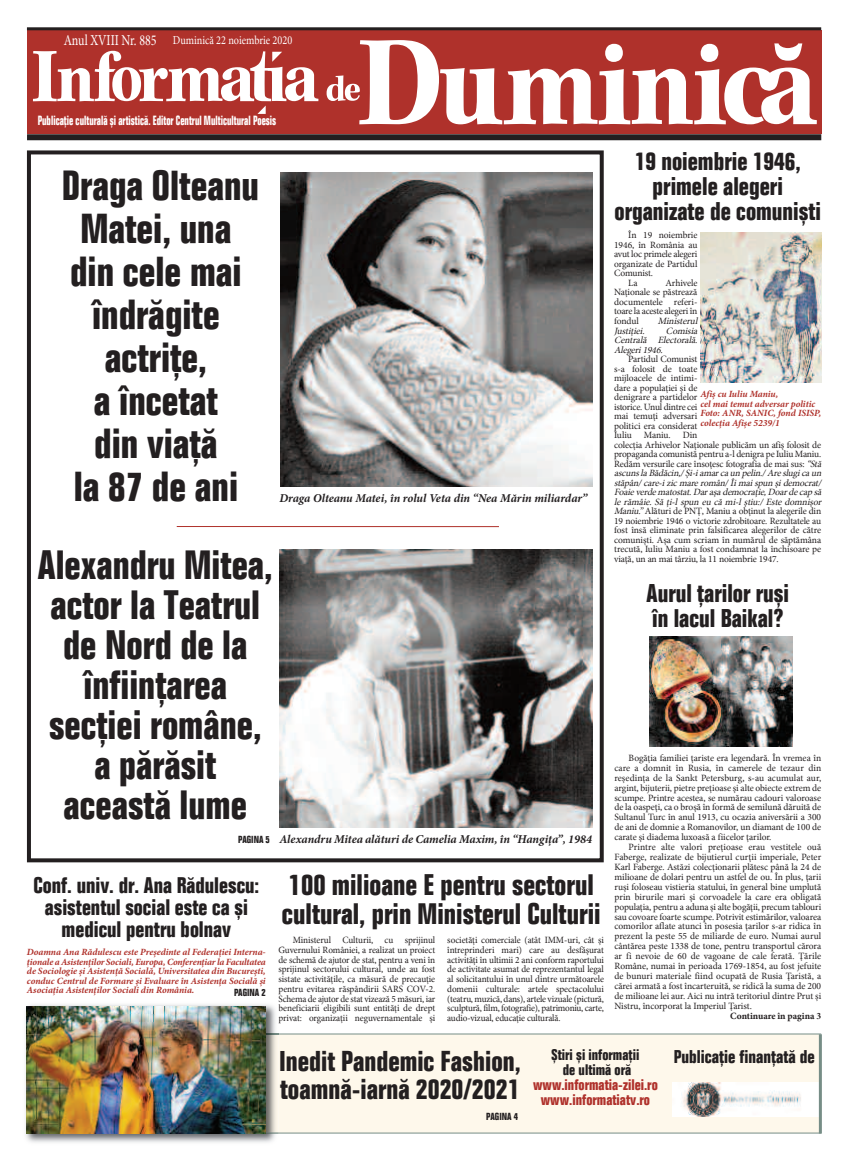
<style>
.page{position:relative;width:851px;height:1163px;background:#fff}
.page>*{position:absolute;margin:0;border:0;box-sizing:border-box;transform-origin:0 0}
.t1{font:79.3px "IZ Kepler Std Bold";color:#fff;scale:.95 1}
.t2{font:condensed 41px/43px "IZ BC Folio";color:#231f20;text-align:center}
.t3{font:condensed 40px/40px "IZ BC Folio";color:#231f20;text-align:center}
.t4{font:condensed 29px/29px "IZ BC Folio";color:#231f20}
.t5{font:condensed 28px/28px "IZ BC Folio";color:#231f20}
.t6{font:condensed 25px/25px "IZ BC Folio";color:#231f20;text-align:center}
.t7{font:condensed 22px/22px "IZ BC Folio";color:#231f20;text-align:center}
.t8{font:condensed 18px "IZ BC Folio";color:#231f20}
.t9{font:condensed 15px/15px "IZ BC Folio";color:#af312b;text-align:center}
.t10{font:condensed 15px/15px "IZ BC Folio";color:#231f20;text-align:center}
.t11{font:condensed 13px "IZ BC Folio";color:#fff;scale:.8 1}
.t12{font:12px "IZ Minion Pro Bold It";letter-spacing:-.005em;color:#231f20}
.t13{font:12px "IZ Minion Pro Regular";color:#fff;scale:.85 1}
.t14{font:condensed 10px "IZ BC Folio";color:#231f20}
.t15{font:9.5px/9.5px "IZ Minion Pro Regular";letter-spacing:-.015em;color:#231f20;text-align:justify}
.t16{font:9.5px/9.5px "IZ Minion Pro Bold It";letter-spacing:-.005em;color:#af312b;text-align:justify}
.t17{font:italic 9.5px/9.5px "IZ Minion Pro Regular";color:#231f20;text-align:justify}
.t18{font:9.5px "IZ Minion Pro Bold";letter-spacing:-.005em;color:#231f20}
.s1{font-size:15px}
.s2{font-family:"IZ BC Folio";font-stretch:condensed;font-size:10px}
.s3{font-style:italic}
</style>
<div class="page">
<div style="left:27px;top:134px;width:794px;height:6px;background:#231f20"></div>
<div style="left:27px;top:30px;width:794px;height:104px;background:#af312b"></div>
<svg style="left:57px;top:51px;width:261px;height:63px"></svg>
<svg style="left:326px;top:40px;width:491px;height:84px"></svg>
<hr style="left:27px;top:27px;width:794px;height:3px;background:#231f20">
<div style="left:278px;top:1034px;width:540px;height:98px;background:#fef8eb"></div>
<img style="left:672px;top:1081px;width:146px;height:34px">
<hr style="left:27px;top:1132px;width:794px;height:1px;background:#768d86">
<hr style="left:818px;top:1034px;width:3px;height:99px;background:#768d86">
<hr style="left:27px;top:1033px;width:794px;height:1px;background:#768d86">
<div style="left:27px;top:150px;width:576px;height:712px;border:4px solid #231f20"></div>
<img style="left:280px;top:549px;width:312px;height:278px">
<img style="left:280px;top:172px;width:312px;height:314px">
<img style="left:25px;top:1004px;width:253px;height:139px">
<img style="left:265px;top:1033px;width:13px;height:100px">
<img style="left:27px;top:1006px;width:238px;height:127px">
<hr style="left:177px;top:526px;width:322px;height:1px;background:#af312b">
<img style="left:649px;top:636px;width:142px;height:110px">
<img style="left:700px;top:232px;width:121px;height:150px">
<p class="t13" style="left:64px;top:36px;width:270px"><span class="s1">Anul XVIII Nr. 885</span> Duminic[ 22 noiembrie 2020</p>
<h1 class="t1" style="left:31px;top:45px;width:30px">I</h1>
<h3 class="t11" style="left:38px;top:115px;width:299px">Publica\ie cultural[ ;i artistic[. Editor Centrul Multicultural Poesis</h3>
<h2 class="t2" style="left:62px;top:167px;width:198px">Draga Olteanu<br>Matei, una din cele mai `ndr[gite actri\e,<br>a `ncetat<br>din via\[<br>la 87 de ani</h2>
<p class="t12" style="left:279px;top:493px;width:309px">Draga Olteanu Matei, `n rolul Veta din “Nea M[rin miliardar”</p>
<h3 class="t3" style="left:38px;top:548px;width:236px">Alexandru Mitea, actor la Teatrul de Nord de la `nfiin\area sec\iei rom]ne, a p[r[sit aceast[ lume</h3>
<p class="t12" style="left:238px;top:834px;width:355px"><span class="s2">PAGINA 5</span> Alexandru Mitea al[turi de Camelia Maxim, `n “Hangi\a”, 1984</p>
<h3 class="t7" style="left:33px;top:875px;width:227px">Conf. univ. dr. Ana R[dulescu&lt; asistentul social este ca ;i medicul pentru bolnav</h3>
<p class="t16" style="left:27px;top:948px;width:240px">Doamna Ana R[dulescu este Președinte al Federației Interna&shy;ționale aAsistenților Sociali,Europa,Conferențiarla Facultatea de Sociologie și Asistență Socială, Universitatea din București, conduc Centrul de Formare și Evaluare în Asistența Socială și Asociația Asistenților Sociali din România.</p>
<p class="t14" style="left:234px;top:988px;width:33px">PAGINA 2</p>
<h3 class="t4" style="left:282px;top:872px;width:320px">100 milioane E pentru sectorul cultural, prin Ministerul Culturii</h3>
<p class="t15" style="left:278px;top:936px;width:158px;text-indent:14px">Ministerul Culturii, cu sprijinul Guvernului României, a realizat un proiect de schemă de ajutor de stat, pentru a veni în sprijinul sectorului cultural, unde au fost sistate activitățile, ca măsură de precauție pentru evitarea răspândirii SARS COV-2.<br>Schema de ajutor de stat vizează 5 măsuri, iar beneficiarii eligibili sunt entități de drept privat&lt; organizații neguvernamentale și</p>
<p class="t15" style="left:447px;top:936px;width:158px">societăți comerciale (atât IMM-uri, cât și întreprinderi mari) care au desfășurat activități în ultimii 2 ani conform raportului de activitate asumat de reprezentantul legal al solicitantului în unul dintre următoarele domenii culturale&lt; artele spectacolului (teatru, muzică, dans), artele vizuale (pictură, sculptură, film, fotografie), patrimoniu, carte, audio-vizual, educație culturală.</p>
<h3 class="t6" style="left:614px;top:151px;width:208px">19 noiembrie 1946, primele alegeri organizate de comuni;ti</h3>
<p class="t15" style="left:628px;top:231px;width:71px">~n 19 noiembrie</p>
<p class="t15" style="left:614px;top:241px;width:85px">1946, `n Rom]nia au</p>
<p class="t15" style="left:614px;top:250px;width:85px">avut loc primele alegeri</p>
<p class="t15" style="left:614px;top:260px;width:85px">organizate de Partidul</p>
<p class="t15" style="left:614px;top:269px;width:40px">Comunist.</p>
<p class="t15" style="left:628px;top:279px;width:11px">La</p>
<p class="t15" style="left:614px;top:279px;width:85px;text-indent:51px">Arhivele Naţionale se p[streaz[ documentele referi&shy;toare la aceste alegeri în fondul</p>
<p class="t17" style="left:657px;top:317px;width:43px">Ministerul</p>
<p class="t17" style="left:614px;top:326px;width:87px;text-indent:52px">Comisia Centrală Electorală.<br>Alegeri 1946.</p>
<p class="t15" style="left:614px;top:355px;width:85px;text-indent:14px">Partidul Comunist s-a folosit de toate mijloacele de intimi&shy;dare a popula\iei ;i de denigrare a partidelor istorice. Unul dintre cei mai temu\i adversari politici era considerat Iuliu</p>
<p class="t17" style="left:614px;top:326px;width:34px">Justiţiei.</p>
<p class="t16" style="left:700px;top:390px;width:122px;text-align:left">Afi; cu Iuliu Maniu,<br>cel mai temut adversar politic<br>Foto&lt; ANR, SANIC, fond ISISP, colec\ia Afi;e 5239/1</p>
<p class="t15" style="left:614px;top:431px;width:210px;text-align:left;text-indent:69px">Din<br>colec\ia Arhivelor Na\ionale public[m un afi; folosit de propaganda comunist[ pentru a-l denigra pe Iuliu Maniu.<br>Red[m versurile care `nso\esc fotografia de mai sus&lt; <span class="s3">“St[ ascuns la B[d[cin,/ :i-i amar ca un pelin./ Are slugi ca un st[p]n/ care-i zic mare rom]n/ ~i mai spun ;i democrat/ Foaie verde matostat. Dar a;a democra\ie, Doar de cap s[ le r[m]ie. S[ \i-l spun eu c[ mi-l ;tiu&lt;/ Este domni;or Maniu.”</span>Al[turi de PN|, Maniu a ob\inut la alegerile din 19 noiembrie 1946 o victorie zdrobitoare. Rezultatele au fost `ns[ eliminate prin falsificarea alegerilor de c[tre comuni;ti. A;a cum scriam `n num[rul de s[pt[m]na trecut[, Iuliu Maniu a fost condamnat la `nchisoare pe via\[, un an mai t]rziu, la 11 noiembrie 1947.</p>
<p class="t15" style="left:643px;top:431px;width:28px">Maniu.</p>
<h3 class="t6" style="left:646px;top:583px;width:144px;text-align:left">Aurul \arilor ru;i în lacul Baikal?</h3>
<p class="t15" style="left:614px;top:753px;width:208px;line-height:9.9px;text-indent:14px">Bogăția familiei țariste era legendară. În vremea în care a domnit în Rusia, în camerele de tezaur din reședința de la Sankt Petersburg, s-au acumulat aur, argint, bijuterii, pietre prețioase și alte obiecte extrem de scumpe. Printre acestea, se numărau cadouri valoroase de la oaspeți, ca o broșă în formă de semilună dăruită de Sultanul Turc în anul 1913, cu ocazia aniversării a 300 de ani de domnie a Romanovilor, un diamant de 100 de carate și diadema luxoasă a fiicelor țarilor.</p>
<p class="t15" style="left:614px;top:842px;width:208px;line-height:9.9px;text-indent:14px">Printre alte valori prețioase erau vestitele ouă Faberge, realizate de bijutierul curții imperiale, Peter Karl Faberge. Astăzi colecționarii plătesc până la 24 de milioane de dolari pentru un astfel de ou. În plus, țarii ruși foloseau vistieria statului, în general bine umplută prin birurile mari și corvoadele la care era obligată populația, pentru a aduna și alte bogății, precum tablouri sau covoare foarte scumpe. Potrivit estimărilor, valoarea comorilor aflate atunci în posesia țarilor s-ar ridica în prezent la peste 55 de miliarde de euro. Numai aurul cântărea peste 1338 de tone, pentru transportul cărora ar fi nevoie de 60 de vagoane de cale ferată. Țările Române, numai în perioada 1769-1854, au fost jefuite de bunuri materiale fiind ocupată de Rusia Țaristă, a cărei armată a fost încarteruită, se ridică la suma de 200 de milioane lei aur. Aici nu intră teritoriul dintre Prut și Nistru, încorporat la Imperiul Țarist.</p>
<p class="t18" style="left:730px;top:1011px;width:92px">Continuare `n pagina 3</p>
<h3 class="t5" style="left:279px;top:1049px;width:243px">Inedit Pandemic Fashion, toamn[-iarn[ 2020/2021</h3>
<h3 class="t10" style="left:551px;top:1048px;width:89px">:tiri ;i informa\ii de ultim[ or[</h3>
<h3 class="t9" style="left:533px;top:1078px;width:126px">www.informatia-zilei.ro www.informatiatv.ro</h3>
<p class="t14" style="left:486px;top:1112px;width:33px">PAGINA 4</p>
<h3 class="t8" style="left:673px;top:1049px;width:142px">Publica\ie finan\at[ de</h3>
</div>
